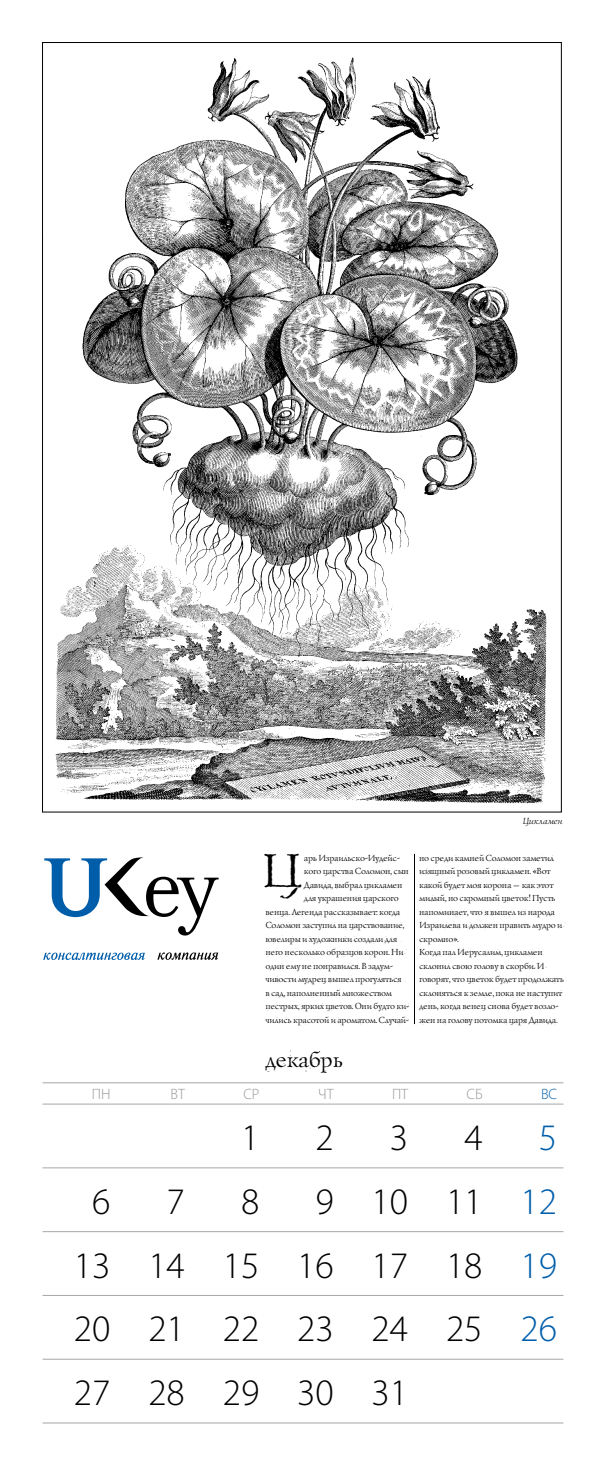
<style>
.page{position:relative;width:606px;height:1467px;background:#fff}
.page>*{position:absolute;margin:0;border:0;box-sizing:border-box;transform-origin:0 0}
.t1{font:48.45px "Lazurski Antique Display";color:#000}
.t2{font:300 37.5px/63.8px "Myriad Pro";color:#000;text-align:justify}
.t3{font:300 37.5px "Myriad Pro";color:#005eaa}
.t4{font:22.5px "Lazurski Antique Display";color:#000}
.t5{font:300 15px "Myriad Pro";color:#939598}
.t6{font:300 15px "Myriad Pro";color:#005eaa}
.t7{font:9px/13.5px "Lazurski Antique Display";color:#000}
.t8{font:italic 9px "Lazurski";color:#000}
.s1{color:#005eaa}
</style>
<div class="page">
<hr style="left:43px;top:1083px;width:520px;height:1px;background:#a5a7a9">
<hr style="left:43px;top:1104px;width:520px;height:1px;background:#a5a7a9">
<hr style="left:43px;top:1168px;width:520px;height:1px;background:#a5a7a9">
<hr style="left:43px;top:1231px;width:520px;height:1px;background:#a5a7a9">
<hr style="left:43px;top:1295px;width:520px;height:1px;background:#a5a7a9">
<hr style="left:43px;top:1359px;width:520px;height:1px;background:#a5a7a9">
<hr style="left:43px;top:1423px;width:520px;height:1px;background:#a5a7a9">
<svg style="left:44px;top:857px;width:175px;height:79px"></svg>
<svg style="left:157px;top:952px;width:61px;height:8px"></svg>
<svg style="left:43px;top:953px;width:102px;height:7px"></svg>
<img style="left:55px;top:57px;width:492px;height:747px">
<hr style="left:414px;top:854px;width:1px;height:170px;background:#000">
<p class="t8" style="left:522px;top:814px;width:41px">Цикламен</p>
<h1 class="t1" style="left:260px;top:838px;width:39px">Ц</h1>
<p class="t7" style="left:304px;top:850px;width:96px">арь Израильско-Иудейс-</p>
<p class="t7" style="left:304px;top:864px;width:106px">кого царства Соломон, сын</p>
<p class="t7" style="left:304px;top:877px;width:100px">Давида, выбрал цикламен</p>
<p class="t7" style="left:304px;top:891px;width:96px">дляукрашенияцарского</p>
<p class="t7" style="left:265px;top:904px;width:136px">венца. Легенда рассказывает: когда</p>
<p class="t7" style="left:265px;top:918px;width:144px">Соломон заступил на царствование,</p>
<p class="t7" style="left:265px;top:931px;width:139px">ювелирыи художники создали для</p>
<p class="t7" style="left:265px;top:945px;width:139px">него несколько образцов корон. Ни</p>
<p class="t7" style="left:265px;top:958px;width:128px">один ему непонравился. Взадум-</p>
<p class="t7" style="left:265px;top:972px;width:143px">чивости мудрец вышел прогуляться</p>
<p class="t7" style="left:265px;top:985px;width:128px">в сад, наполненный множеством</p>
<p class="t7" style="left:265px;top:999px;width:144px">пестрых, ярких цветов. Они будто ки-</p>
<p class="t7" style="left:265px;top:1012px;width:144px">чились красотой и ароматом. Случай-</p>
<p class="t7" style="left:419px;top:850px;width:146px">но среди камней Соломон заметил изящный розовый цикламен. «Вот какой будет моякорона – какэтот милый, но скромный цветок! Пусть напоминает, что явышел из народа<br>Израилева и должен править мудро и скромно».<br>Когда пал Иерусалим, цикламен склонил свою голову в скорби. И говорят, что цветокбудет продолжать склонятьсякземле, пока ненаступит день, когда венец снова будет возло&shy;жен на голову потомка царяДавида.</p>
<h3 class="t4" style="left:264px;top:1044px;width:79px">декабрь</h3>
<h3 class="t5" style="left:92px;top:1085px;width:20px">ПН</h3>
<h3 class="t5" style="left:170px;top:1085px;width:16px">ВТ</h3>
<h3 class="t5" style="left:243px;top:1085px;width:18px">СР</h3>
<h3 class="t5" style="left:318px;top:1085px;width:17px">ЧТ</h3>
<h3 class="t5" style="left:392px;top:1085px;width:18px">ПТ</h3>
<h3 class="t5" style="left:466px;top:1085px;width:18px">СБ</h3>
<h3 class="t6" style="left:541px;top:1085px;width:17px">ВС</h3>
<h2 class="t2" style="left:241px;top:1105px;width:20px">1</h2>
<h2 class="t2" style="left:315px;top:1105px;width:20px">2</h2>
<h2 class="t2" style="left:390px;top:1105px;width:20px">3</h2>
<h2 class="t2" style="left:464px;top:1105px;width:20px">4</h2>
<h2 class="t3" style="left:539px;top:1115px;width:20px">5</h2>
<h2 class="t2" style="left:92px;top:1169px;width:20px">6</h2>
<h2 class="t2" style="left:167px;top:1169px;width:20px">7</h2>
<h2 class="t2" style="left:241px;top:1169px;width:20px">8</h2>
<h2 class="t2" style="left:74px;top:1169px;width:485px;text-indent:242px">9 10 11 <span class="s1">12<br></span>13 14 15 16 17 18 <span class="s1">19<br></span>20 21 22 23 24 25 <span class="s1">26<br></span>27 28 29 30 31</h2>
</div>
